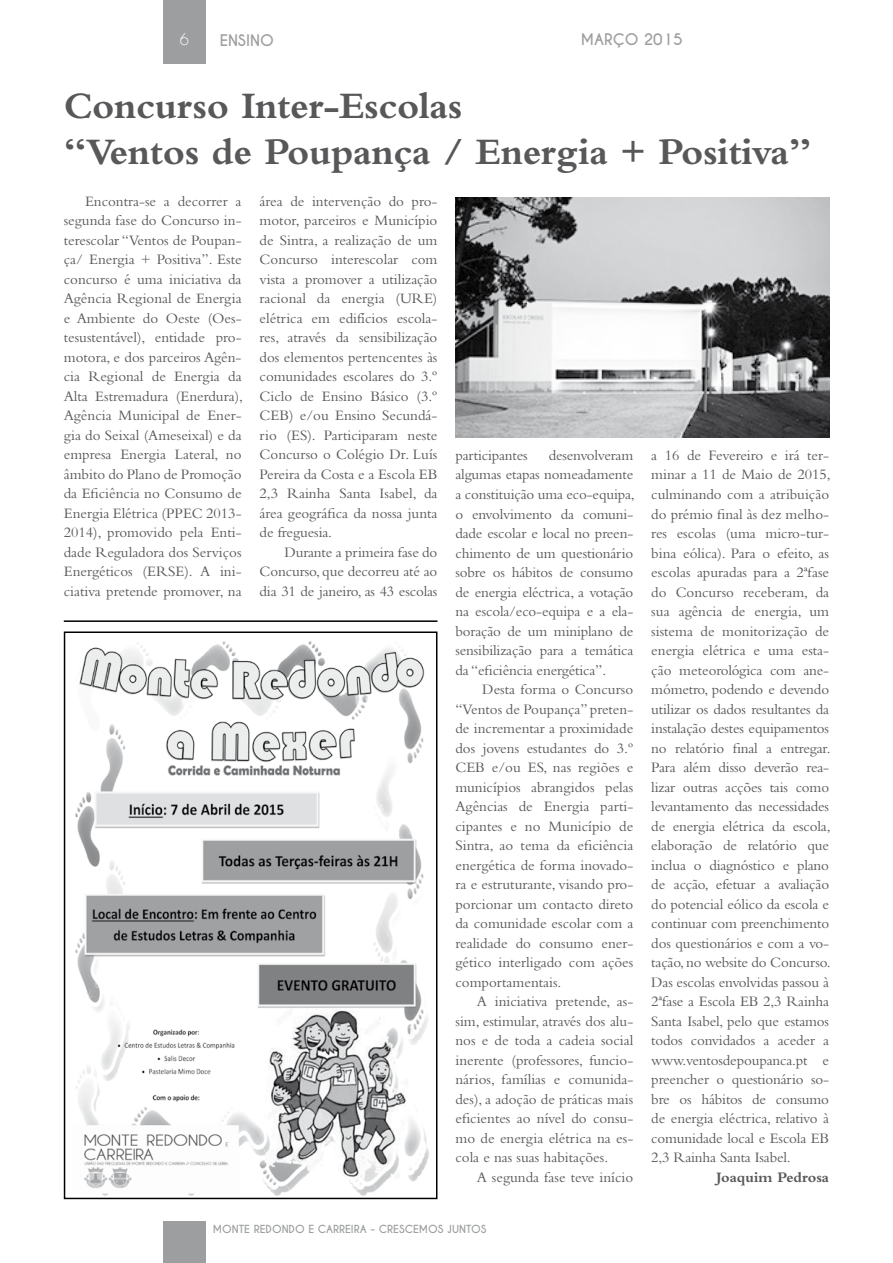
<style>
.page{position:relative;width:893px;height:1263px;background:#fff}
.page>*{position:absolute;margin:0;border:0;box-sizing:border-box;transform-origin:0 0}
.t1{font:700 39px/46.8px "Bembo Std";letter-spacing:-.01em;color:#58585a}
.t2{font:15px/19.5px "Bembo Std";color:#58585a;text-align:justify}
.t3{font:700 15px "Caviar Dreams";color:#9c9e9f}
.t4{font:700 15px "Bembo Std";color:#58585a}
.t5{font:15px "Caviar Dreams";color:#fff}
.t6{font:700 10.5px "Caviar Dreams";color:#9c9e9f}
</style>
<div class="page">
<div style="left:163px;top:1221px;width:43px;height:42px;background:#9c9e9f"></div>
<div style="left:163px;top:0;width:43px;height:64px;background:#9c9e9f"></div>
<hr style="left:64px;top:620px;width:373px;height:2px;background:#000">
<img style="left:75px;top:641px;width:354px;height:555px">
<div style="left:64px;top:631px;width:373px;height:568px;border:2px solid #000"></div>
<img style="left:455px;top:198px;width:374px;height:239px">
<p class="t5" style="left:180px;top:30px;width:11px">6</p>
<p class="t3" style="left:581px;top:30px;width:104px">MARÇO 2015</p>
<p class="t3" style="left:220px;top:31px;width:56px">ENSINO</p>
<h1 class="t1" style="left:64px;top:82px;width:749px">Concurso Inter-Escolas<br>“Ventos de Poupança / Energia + Positiva”</h1>
<p class="t2" style="left:64px;top:191px;width:181px;text-indent:21px">Encontra-se a decorrer a segunda fase do Concurso in&shy;terescolar “Ventos de Poupan&shy;ça/ Energia + Positiva”. Este concurso é uma iniciativa da Agência Regional de Energia e Ambiente do Oeste (Oes&shy;tesustentável), entidade pro&shy;motora, e dos parceiros Agên&shy;cia Regional de Energia da Alta Estremadura (Enerdura), Agência Municipal de Ener&shy;gia do Seixal (Ameseixal) e da empresa Energia Lateral, no âmbito do Plano de Promoção da Eficiência no Consumo de Energia Elétrica (PPEC 2013- 2014), promovido pela Enti&shy;dade Reguladora dos Serviços Energéticos (ERSE). A ini&shy;ciativa pretende promover, na</p>
<p class="t2" style="left:260px;top:191px;width:179px">área de intervenção do pro&shy;motor, parceiros e Município de Sintra, a realização de um Concurso interescolar com vista a promover a utilização racional da energia (URE) elétrica em edifícios escola&shy;res, através da sensibilização dos elementos pertencentes às comunidades escolares do 3.º Ciclo de Ensino Básico (3.º CEB) e/ou Ensino Secundá&shy;rio (ES). Participaram neste Concurso o Colégio Dr. Luís Pereira da Costa e a Escola EB 2,3 Rainha Santa Isabel, da área geográfica da nossa junta de freguesia.</p>
<p class="t2" style="left:651px;top:445px;width:181px">a 16 de Fevereiro e irá ter&shy;minar a 11 de Maio de 2015, culminando com a atribuição do prémio final às dez melho&shy;res escolas (uma micro-tur&shy;bina eólica). Para o efeito, as escolas apuradas para a 2ªfase do Concurso receberam, da sua agência de energia, um sistema de monitorização de energia elétrica e uma esta&shy;ção meteorológica com ane&shy;mómetro, podendo e devendo utilizar os dados resultantes da instalação destes equipamentos no relatório final a entregar.<br>Para além disso deverão rea&shy;lizar outras acções tais como levantamento das necessidades de energia elétrica da escola, elaboração de relatório que inclua o diagnóstico e plano de acção, efetuar a avaliação do potencial eólico da escola e continuar com preenchimento dos questionários e com a vo&shy;tação, no website do Concurso.<br>Das escolas envolvidas passou à 2ªfase a Escola EB 2,3 Rainha Santa Isabel, pelo que estamos todos convidados a aceder a www.ventosdepoupanca.pt e preencher o questionário so&shy;bre os hábitos de consumo de energia eléctrica, relativo à comunidade local e Escola EB 2,3 Rainha Santa Isabel.</p>
<p class="t4" style="left:716px;top:1168px;width:114px">Joaquim Pedrosa</p>
<p class="t2" style="left:455px;top:445px;width:181px;text-indent:93px">desenvolveram algumas etapas nomeadamente a constituição uma eco-equipa, o envolvimento da comuni&shy;dade escolar e local no preen&shy;chimento de um questionário sobre os hábitos de consumo de energia eléctrica, a votação na escola/eco-equipa e a ela&shy;boração de um miniplano de sensibilização para a temática da “eficiência energética”.</p>
<p class="t2" style="left:455px;top:679px;width:179px;text-indent:27px">Desta forma o Concurso “Ventos de Poupança” preten&shy;de incrementar a proximidade dos jovens estudantes do 3.º CEB e/ou ES, nas regiões e municípios abrangidos pelas Agências de Energia parti&shy;cipantes e no Município de Sintra, ao tema da eficiência energética de forma inovado&shy;ra e estruturante, visando pro&shy;porcionar um contacto direto da comunidade escolar com a realidade do consumo ener&shy;gético interligado com ações comportamentais.</p>
<p class="t2" style="left:455px;top:991px;width:179px;text-indent:21px">A iniciativa pretende, as&shy;sim, estimular, através dos alu&shy;nos e de toda a cadeia social inerente (professores, funcio&shy;nários, famílias e comunida&shy;des), a adoção de práticas mais eficientes ao nível do consu&shy;mo de energia elétrica na es&shy;cola e nas suas habitações.</p>
<p class="t2" style="left:477px;top:1167px;width:158px">A segunda fase teve início</p>
<p class="t2" style="left:455px;top:445px;width:74px">participantes</p>
<p class="t2" style="left:260px;top:542px;width:179px;text-indent:25px">Durante a primeira fase do Concurso, que decorreu até ao dia 31 de janeiro, as 43 escolas</p>
<p class="t6" style="left:213px;top:1222px;width:275px">MONTE REDONDO E CARREIRA - CRESCEMOS JUNTOS</p>
</div>
